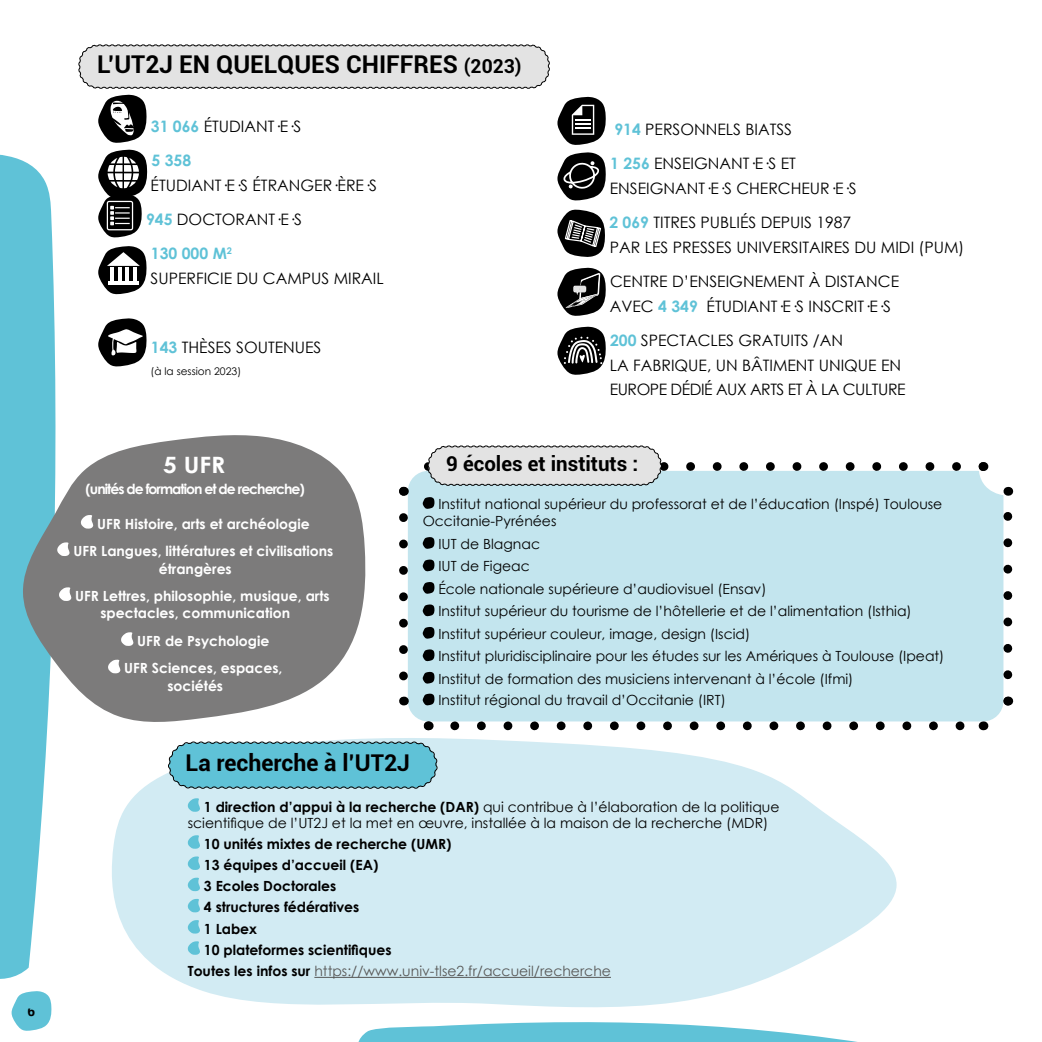
<style>
.page{position:relative;width:1042px;height:1042px;background:#fff}
.page>*{position:absolute;margin:0;border:0;box-sizing:border-box;transform-origin:0 0}
.t1{font:700 24.5px "Roboto";color:#000}
.t2{font:700 23.1px "Roboto";color:#000}
.t3{font:700 22.57px "Century Gothic";color:#fff;scale:1.09 1}
.t4{font:700 20.47px "Roboto";color:#000}
.t5{font:15.75px/34.5px "Century Gothic";color:#000}
.t6{font:700 15.75px "Century Gothic";color:#5fc2d7}
.t7{font:14px/22.4px "Century Gothic";color:#000}
.t8{font:700 14px/27.5px "Century Gothic";color:#fff;text-align:center}
.t9{font:700 14px "Century Gothic";color:#000}
.t10{font:14px "Century Gothic";color:#575756}
.t11{font:700 14px "Century Gothic";letter-spacing:-.07em;color:#fff}
.t12{font:14px "Josephin";color:#000}
.t13{font:10.5px "Century Gothic";color:#000}
.s1{font-size:19.25px}
.s2{font-weight:700;color:#5fc2d7}
.s3{font-weight:700}
.s4{font-weight:700;color:#000}
</style>
<div class="page">
<svg style="left:12px;top:991px;width:40px;height:40px"></svg>
<svg style="left:0;top:154px;width:56px;height:825px;fill:#5fc2d7"></svg>
<svg style="left:358px;top:1022px;width:499px;height:20px"></svg>
<svg style="left:112px;top:738px;width:785px;height:270px;fill:#d2ebf3"></svg>
<svg style="left:78px;top:44px;width:472px;height:99px"></svg>
<svg style="left:98px;top:149px;width:49px;height:89px"></svg>
<svg style="left:98px;top:246px;width:49px;height:49px"></svg>
<hr style="left:111px;top:267px;width:3px;height:14px;background:#fff">
<hr style="left:118px;top:267px;width:4px;height:14px;background:#fff">
<hr style="left:126px;top:267px;width:3px;height:14px;background:#fff">
<hr style="left:133px;top:267px;width:4px;height:14px;background:#fff">
<hr style="left:109px;top:282px;width:30px;height:3px;background:#fff">
<svg style="left:98px;top:318px;width:49px;height:49px"></svg>
<svg style="left:557px;top:97px;width:49px;height:48px"></svg>
<svg style="left:557px;top:152px;width:49px;height:49px"></svg>
<svg style="left:557px;top:209px;width:49px;height:107px"></svg>
<svg style="left:557px;top:326px;width:49px;height:49px"></svg>
<svg style="left:23px;top:433px;width:343px;height:292px;background:#8d9394"></svg>
<svg style="left:80px;top:515px;width:13px;height:14px"></svg>
<svg style="left:57px;top:542px;width:13px;height:14px"></svg>
<svg style="left:59px;top:587px;width:12px;height:14px"></svg>
<svg style="left:121px;top:632px;width:12px;height:14px"></svg>
<svg style="left:108px;top:659px;width:12px;height:14px"></svg>
<hr style="left:314px;top:977px;width:297px;height:1px;background:#575756">
<svg style="left:187px;top:798px;width:13px;height:14px"></svg>
<svg style="left:187px;top:835px;width:13px;height:14px"></svg>
<svg style="left:187px;top:856px;width:13px;height:14px"></svg>
<svg style="left:187px;top:877px;width:13px;height:14px"></svg>
<svg style="left:187px;top:898px;width:13px;height:14px"></svg>
<svg style="left:187px;top:920px;width:13px;height:13px"></svg>
<svg style="left:187px;top:941px;width:13px;height:14px"></svg>
<svg style="left:168px;top:741px;width:269px;height:48px;background:#64bcce"></svg>
<div style="left:403px;top:466px;width:605px;height:260px;background:#c3e5ee;border-radius:25px"></div>
<svg style="left:455px;top:721px;width:515px;height:9px"></svg>
<svg style="left:1003px;top:504px;width:9px;height:171px"></svg>
<svg style="left:399px;top:517px;width:38px;height:214px"></svg>
<svg style="left:983px;top:692px;width:31px;height:39px"></svg>
<svg style="left:974px;top:462px;width:28px;height:33px"></svg>
<svg style="left:399px;top:445px;width:557px;height:64px"></svg>
<p class="t12" style="left:28px;top:1003px;width:9px">6</p>
<h1 class="t1" style="left:97px;top:47px;width:426px">L’UT2J EN QUELQUES CHIFFRES <span class="s1">(2023)</span></h1>
<p class="t5" style="left:151px;top:108px;width:152px"><span class="s2">31 066</span> ÉTUDIANT·E·S<br><span class="s2">5 358</span></p>
<p class="t5" style="left:151px;top:167px;width:228px">ÉTUDIANT·E·S ÉTRANGER·ÈRE·S</p>
<p class="t5" style="left:146px;top:202px;width:157px"><span class="s2">945</span> DOCTORANT·E·S</p>
<p class="t6" style="left:151px;top:244px;width:83px">130 000 M<sup>2</sup></p>
<p class="t5" style="left:151px;top:261px;width:235px">SUPERFICIE DU CAMPUS MIRAIL</p>
<p class="t5" style="left:151px;top:330px;width:172px"><span class="s2">143</span> THÈSES SOUTENUES</p>
<p class="t13" style="left:151px;top:364px;width:92px">(à la session 2023)</p>
<p class="t5" style="left:610px;top:112px;width:187px"><span class="s2">914</span> PERSONNELS BIATSS<br><span class="s2">1 256</span> ENSEIGNANT·E·S ET</p>
<p class="t5" style="left:609px;top:171px;width:249px">ENSEIGNANT·E·S CHERCHEUR·E·S<br><span class="s2">2 069</span> TITRES PUBLIÉS DEPUIS 1987</p>
<p class="t5" style="left:610px;top:230px;width:356px">PAR LES PRESSES UNIVERSITAIRES DU MIDI (PUM)<br>CENTRE D’ENSEIGNEMENT À DISTANCE</p>
<p class="t5" style="left:610px;top:289px;width:283px">AVEC <span class="s2">4 349</span> ÉTUDIANT·E·S INSCRIT·E·S<br><span class="s2">200</span> SPECTACLES GRATUITS /AN</p>
<p class="t5" style="left:610px;top:352px;width:297px;line-height:24.5px">LA FABRIQUE, UN BÂTIMENT UNIQUE EN<br>EUROPE DÉDIÉ AUX ARTS ET À LA CULTURE</p>
<h3 class="t3" style="left:163px;top:450px;width:59px">5 UFR</h3>
<p class="t11" style="left:86px;top:480px;width:221px">(unités de formation et de recherche)</p>
<p class="t8" style="left:73px;top:509px;width:261px">UFR Histoire, arts et archéologie<br>UFR Langues, littératures et civilisations</p>
<p class="t8" style="left:75px;top:554px;width:256px;text-align:left;text-indent:83px">étrangères<br>UFR Lettres, philosophie, musique, arts</p>
<p class="t8" style="left:100px;top:599px;width:191px">spectacles, communication</p>
<p class="t8" style="left:137px;top:627px;width:134px">UFR de Psychologie</p>
<p class="t8" style="left:124px;top:654px;width:160px">UFR Sciences, espaces,</p>
<p class="t8" style="left:167px;top:672px;width:57px">sociétés</p>
<h3 class="t4" style="left:446px;top:449px;width:193px">9 écoles et instituts :</h3>
<p class="t7" style="left:423px;top:495px;width:521px;line-height:17.5px;text-indent:16px">Institut national supérieur du professorat et de l’éducation (Inspé) Toulouse<br>Occitanie-Pyrénées</p>
<p class="t7" style="left:438px;top:532px;width:508px">IUT de Blagnac<br>IUT de Figeac<br>École nationale supérieure d’audiovisuel (Ensav)<br>Institut supérieur du tourisme de l’hôtellerie et de l’alimentation (Isthia)<br>Institut supérieur couleur, image, design (Iscid)<br>Institut pluridisciplinaire pour les études sur les Amériques à Toulouse (Ipeat)<br>Institut de formation des musiciens intervenant à l’école (Ifmi)<br>Institut régional du travail d’Occitanie (IRT)</p>
<h2 class="t2" style="left:185px;top:746px;width:226px">La recherche à l’UT2J</h2>
<p class="t7" style="left:188px;top:798px;width:593px;line-height:15.8px;text-indent:16px"><span class="s3">1 direction d’appui à la recherche (DAR)</span> qui contribue à l’élaboration de la politique scientifique de l’UT2J et la met en œuvre, installée à la maison de la recherche (MDR)</p>
<p class="t9" style="left:204px;top:835px;width:249px">10 unités mixtes de recherche (UMR)</p>
<p class="t9" style="left:204px;top:856px;width:176px">13 équipes d’accueil (EA)</p>
<p class="t9" style="left:204px;top:877px;width:134px">3 Ecoles Doctorales</p>
<p class="t9" style="left:204px;top:898px;width:157px">4 structures fédératives</p>
<p class="t9" style="left:204px;top:919px;width:55px">1 Labex</p>
<p class="t9" style="left:204px;top:941px;width:189px">10 plateformes scientifiques</p>
<p class="t10" style="left:188px;top:961px;width:425px"><span class="s4">Toutes les infos sur</span> https://www.univ-tlse2.fr/accueil/recherche</p>
</div>
